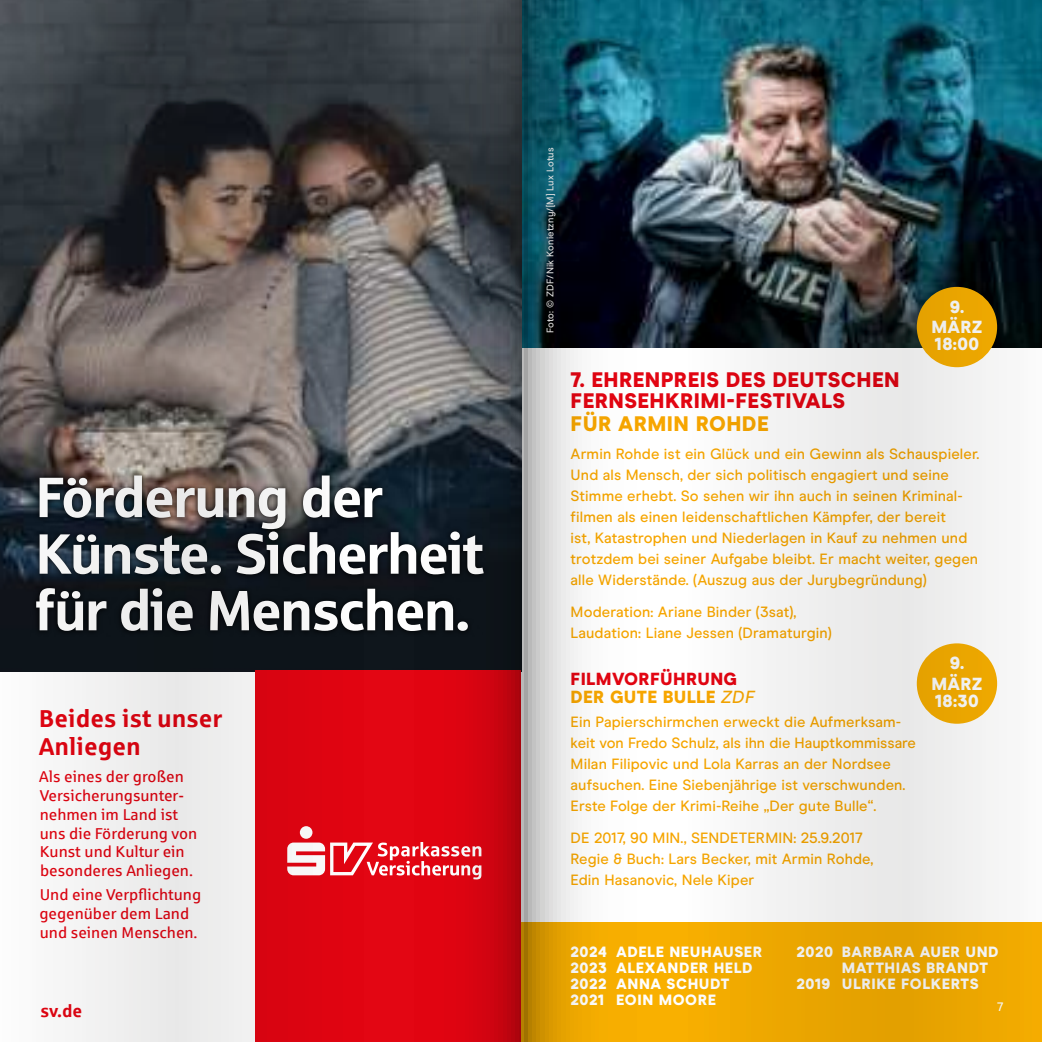
<style>
.page{position:relative;width:1042px;height:1042px;background:#fff}
.page>*{position:absolute;margin:0;border:0;box-sizing:border-box;transform-origin:0 0}
.t1{font:56.52px/56.5px "Sparkasse Head";color:#fff}
.t2{font:700 24.5px/28.7px "Sparkasse Rg";color:#e30613}
.t3{font:900 21px/21px "Modern Era";letter-spacing:.02em;color:#e30613}
.t4{font:900 21px "Modern Era";letter-spacing:.02em;color:#f7a600}
.t5{font:900 17.5px/17.5px "Modern Era";letter-spacing:.02em;color:#e30613}
.t6{font:900 17.5px/20.1px "Modern Era";letter-spacing:.02em;color:#fff;text-align:center}
.t7{font:700 17.5px "Sparkasse Rg";color:#e30613}
.t8{font:15.75px/18.9px "Sparkasse Rg";color:#e30613}
.t9{font:500 14.88px/21px "Modern Era";letter-spacing:.01em;color:#f7a600}
.t10{font:900 14.88px/15.8px "Modern Era";letter-spacing:.04em;color:#fff}
.t11{font:500 12.25px "Modern Era";color:#fff}
.t12{font:500 9.62px "Modern Era";letter-spacing:.02em;color:#fff}
.s1{color:#f7a600}
.s2{font-weight:500;font-style:italic;color:#f7a600}
</style>
<div class="page">
<img style="left:0;top:1px;width:1041px;height:1041px">
<h1 class="t1" style="left:35px;top:474px;width:450px">Förderung der<br>Künste. Sicherheit für die Menschen.</h1>
<h2 class="t2" style="left:39px;top:706px;width:185px">Beides ist unser<br>Anliegen</h2>
<p class="t8" style="left:39px;top:768px;width:159px">Als eines der großen<br>Versicherungs unter&shy;nehmen im Land ist uns die Förderung von<br>Kunst und Kultur ein besonderes Anliegen.</p>
<p class="t8" style="left:39px;top:885px;width:163px">Und eine Verp昀氀ichtung gegenüber dem Land und seinen Menschen.</p>
<p class="t12" style="left:545px;top:333px;width:187px;rotate:-90deg">Foto: © ZDF/Nik Konietzny/[M] Lux Lotus</p>
<p class="t6" style="left:931px;top:296px;width:53px">9.<br>MÄRZ</p>
<p class="t6" style="left:935px;top:334px;width:46px">18:00</p>
<h3 class="t3" style="left:570px;top:368px;width:330px">7. EHRENPREIS DES DEUTSCHEN<br>FERNSEHKRIMI-FESTIVALS</h3>
<h3 class="t4" style="left:570px;top:411px;width:200px">FÜR ARMIN ROHDE</h3>
<p class="t9" style="left:570px;top:444px;width:410px">Armin Rohde ist ein Glück und ein Gewinn als Schauspieler.<br>Und als Mensch, der sich politisch engagiert und seine Stimme erhebt. So sehen wir ihn auch in seinen Kriminal&shy;filmen als einen leidenschaftlichen Kämpfer, der bereit<br>ist, Katastrophen und Niederlagen in Kauf zu nehmen und trotzdem bei seiner Aufgabe bleibt. Er macht weiter, gegen alle Widerstände. (Auszug aus der Jurybegründung)</p>
<p class="t9" style="left:570px;top:601px;width:263px">Moderation: Ariane Binder (3sat),<br>Laudation: Liane Jessen (Dramaturgin)</p>
<p class="t5" style="left:570px;top:669px;width:186px">FILMVORFÜHRUNG<br><span class="s1">DER GUTE BULLE</span> <span class="s2">ZDF</span></p>
<p class="t9" style="left:570px;top:711px;width:347px">Ein Papierschirmchen erweckt die Aufmerksam - keit von Fredo Schulz, als ihn die Hauptkommissare Milan Filipovic und Lola Karras an der Nordsee aufsuchen. Eine Sieben jährige ist verschwunden.<br>Erste Folge der Krimi-Reihe „Der gute Bulle“.</p>
<p class="t9" style="left:570px;top:827px;width:304px">DE 2017, 90 MIN., SENDETERMIN: 25.9.2017<br>Regie &amp; Buch: Lars Becker, mit Armin Rohde,<br>Edin Hasanovic, Nele Kiper</p>
<p class="t6" style="left:931px;top:652px;width:53px">9.<br>MÄRZ</p>
<p class="t6" style="left:935px;top:690px;width:45px">18:30</p>
<p class="t10" style="left:570px;top:944px;width:193px">2024 ADELE NEUHAUSER<br>2023 ALEXANDER HELD<br>2022 ANNA SCHUDT<br>2021 EOIN MOORE</p>
<p class="t10" style="left:796px;top:944px;width:204px">2020 BARBARA AUER UND</p>
<p class="t10" style="left:842px;top:959px;width:148px">MATTHIAS BRANDT</p>
<p class="t10" style="left:796px;top:975px;width:184px">2019 ULRIKE FOLKERTS</p>
<p class="t7" style="left:40px;top:1004px;width:43px">sv.de</p>
<p class="t11" style="left:997px;top:999px;width:8px">7</p>
</div>
